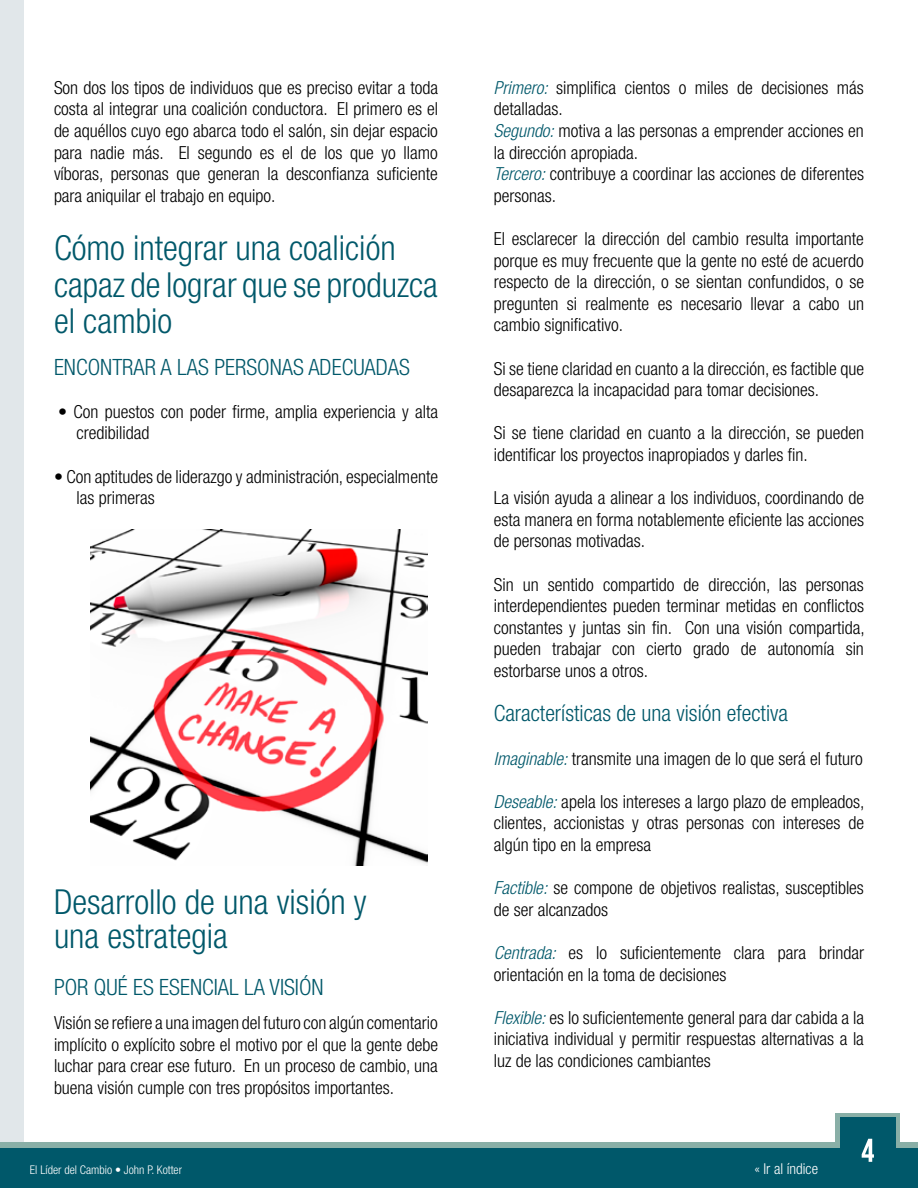
<style>
.page{position:relative;width:918px;height:1188px;background:#fff}
.page>*{position:absolute;margin:0;border:0;box-sizing:border-box;transform-origin:0 0}
.t1{font:300 condensed 34.5px/36.6px "Helvetica Neue";color:#00586a}
.t2{font:300 condensed 22.5px "Helvetica Neue";color:#00586a}
.t3{font:300 condensed 18px/21.6px "Helvetica Neue";color:#000;text-align:justify}
.t4{font:300 condensed 15px "Helvetica Neue";color:#fff}
.t5{font:300 condensed 12px "Helvetica Neue";color:#fff}
.s1{font-style:italic;color:#00586a}
</style>
<div class="page">
<div style="left:0;top:0;width:24px;height:1188px;background:#e1e7ea"></div>
<div style="left:0;top:1143px;width:918px;height:41px;background:linear-gradient(to right,#89afa7,#89afa7)"></div>
<div style="left:0;top:1149px;width:918px;height:39px;background:#00586a"></div>
<div style="left:836px;top:1114px;width:64px;height:34px;background:linear-gradient(to right,#89afa7,#89afa7)"></div>
<div style="left:840px;top:1118px;width:56px;height:70px;background:#00586a"></div>
<svg style="left:862px;top:1139px;width:12px;height:23px"></svg>
<img style="left:91px;top:529px;width:336px;height:337px">
<p class="t3" style="left:54px;top:77px;width:386px">Son dos los tipos de individuos que es preciso evitar a toda costa al integrar una coalición conductora. El primero es el de aquéllos cuyo ego abarca todo el salón, sin dejar espacio para nadie más. El segundo es el de los que yo llamo víboras, personas que generan la desconfianza suficiente para aniquilar el trabajo en equipo.</p>
<h1 class="t1" style="left:54px;top:229px;width:385px">Cómo integrar una coalición capaz de lograr que se produzca el cambio</h1>
<p class="t2" style="left:54px;top:354px;width:358px">ENCONTRAR A LAS PERSONAS ADECUADAS</p>
<p class="t3" style="left:76px;top:401px;width:363px;text-indent:-22px">➢• Con puestos con poder firme, amplia experiencia y alta credibilidad</p>
<p class="t3" style="left:76px;top:465px;width:363px;text-indent:-22px">• Con aptitudes de liderazgo y administración, especialmente las primeras</p>
<h1 class="t1" style="left:54px;top:885px;width:314px;line-height:33.6px">Desarrollo de una visión y una estrategia</h1>
<p class="t2" style="left:54px;top:974px;width:271px">POR QUÉ ES ESENCIAL LA VISIÓN</p>
<p class="t3" style="left:54px;top:1012px;width:386px">Visión se refiere a una imagen del futuro con algún comentario implícito o explícito sobre el motivo por el que la gente debe luchar para crear ese futuro. En un proceso de cambio, una buena visión cumple con tres propósitos importantes.</p>
<p class="t3" style="left:494px;top:77px;width:372px;text-align:left"><span class="s1">Primero:</span> simplifica cientos o miles de decisiones más detalladas.<br><span class="s1">Segundo:</span> motiva a las personas a emprender acciones en la dirección apropiada.<br><span class="s1">Tercero:</span> contribuye a coordinar las acciones de diferentes personas.</p>
<p class="t3" style="left:494px;top:228px;width:372px">El esclarecer la dirección del cambio resulta importante porque es muy frecuente que la gente no esté de acuerdo respecto de la dirección, o se sientan confundidos, o se pregunten si realmente es necesario llevar a cabo un cambio significativo.</p>
<p class="t3" style="left:494px;top:357px;width:372px">Si se tiene claridad en cuanto a la dirección, es factible que desaparezca la incapacidad para tomar decisiones.</p>
<p class="t3" style="left:494px;top:422px;width:372px">Si se tiene claridad en cuanto a la dirección, se pueden identificar los proyectos inapropiados y darles fin.</p>
<p class="t3" style="left:494px;top:487px;width:372px">La visión ayuda a alinear a los individuos, coordinando de esta manera en forma notablemente eficiente las acciones de personas motivadas.</p>
<p class="t3" style="left:494px;top:573px;width:372px">Sin un sentido compartido de dirección, las personas interdependientes pueden terminar metidas en conflictos constantes y juntas sin fin. Con una visión compartida, pueden trabajar con cierto grado de autonomía sin estorbarse unos a otros.</p>
<p class="t2" style="left:494px;top:701px;width:296px">Características de una visión efectiva</p>
<p class="t3" style="left:494px;top:747px;width:371px"><span class="s1">Imaginable:</span> transmite una imagen de lo que será el futuro</p>
<p class="t3" style="left:494px;top:791px;width:372px"><span class="s1">Deseable:</span> apela los intereses a largo plazo de empleados, clientes, accionistas y otras personas con intereses de algún tipo en la empresa</p>
<p class="t3" style="left:494px;top:877px;width:372px"><span class="s1">Factible:</span> se compone de objetivos realistas, susceptibles de ser alcanzados</p>
<p class="t3" style="left:494px;top:942px;width:372px"><span class="s1">Centrada:</span> es lo suficientemente clara para brindar orientación en la toma de decisiones</p>
<p class="t3" style="left:494px;top:1007px;width:372px"><span class="s1">Flexible:</span> es lo suficientemente general para dar cabida a la iniciativa individual y permitir respuestas alternativas a la luz de las condiciones cambiantes</p>
<p class="t5" style="left:30px;top:1162px;width:154px">El Líder del Cambio • John P. Kotter</p>
<p class="t4" style="left:754px;top:1160px;width:65px">« Ir al índice</p>
</div>
